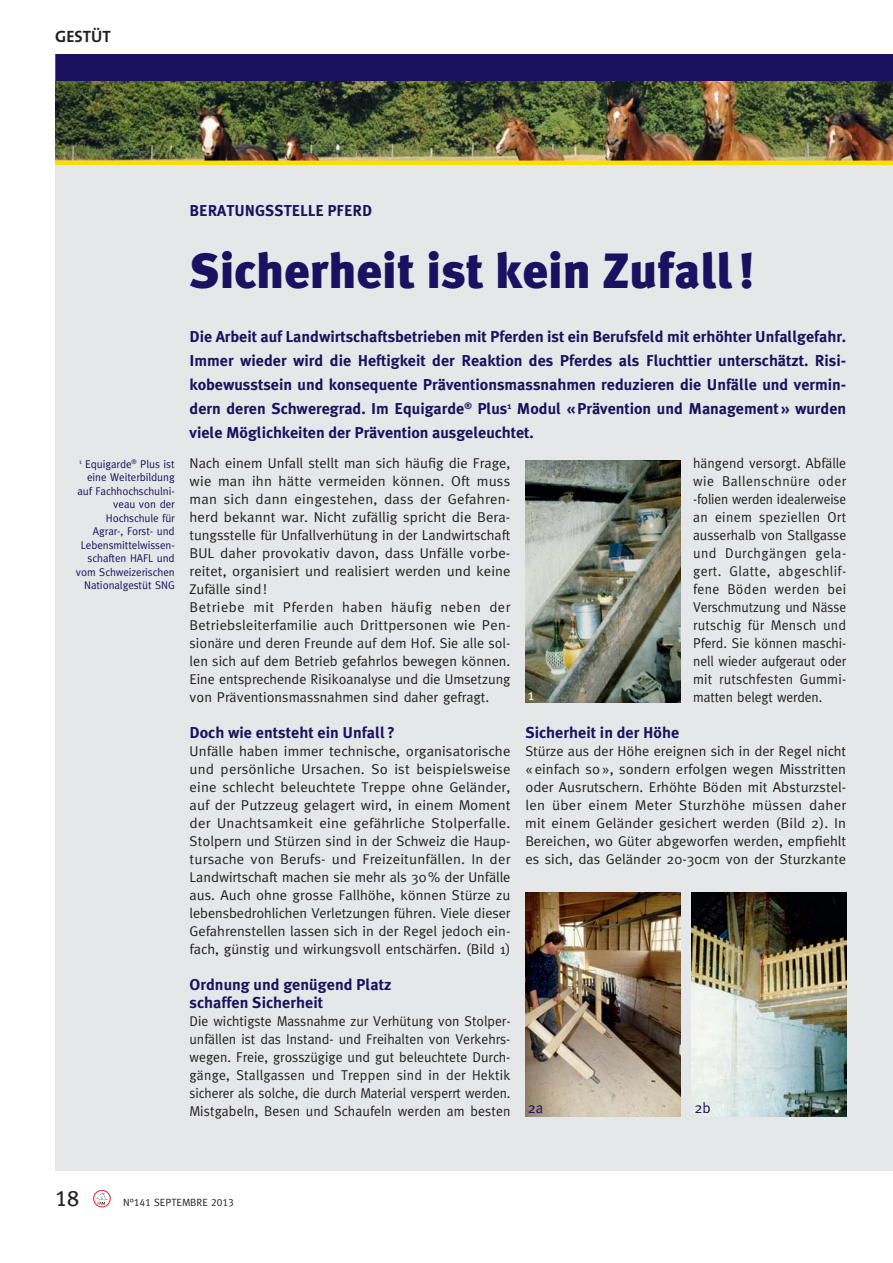
<style>
.page{position:relative;width:893px;height:1263px;background:#fff}
.page>*{position:absolute;margin:0;border:0;box-sizing:border-box;transform-origin:0 0}
.t1{font:900 49.5px "Meta Plus";color:#1c1060}
.t2{font:22.5px "Meta Plus Book Caps";color:#231f20}
.t3{font:16.5px "The Mix Bold Caps";color:#231f20}
.t4{font:700 15.75px/24px "Meta Plus";color:#1c1060}
.t5{font:15px "Meta";color:#1c1060}
.t6{font:15px "Meta";color:#fff}
.t7{font:14.25px/18px "Meta";letter-spacing:.005em;color:#231f20;text-align:justify}
.t8{font:14.25px/18px "Meta";letter-spacing:.005em;color:#231f20;text-align:justify;scale:1.04 1}
.t9{font:14.25px/18px "Meta";letter-spacing:.005em;color:#231f20;text-align:justify;scale:.96 1}
.t10{font:11.25px/13.5px "Meta";letter-spacing:-.005em;color:#1c1060;text-align:right}
.t11{font:10.5px "Meta Caps";color:#231f20}
</style>
<div class="page">
<img style="left:55px;top:81px;width:838px;height:80px">
<div style="left:55px;top:162px;width:838px;height:1008px;background:#e6e7e8"></div>
<hr style="left:55px;top:161px;width:838px;height:4px;background:#fd0">
<div style="left:55px;top:54px;width:838px;height:27px;background:#1c1060"></div>
<div style="left:94px;top:1190px;width:16px;height:17px;border:1px solid #ed1c24;border-radius:50%"></div>
<svg style="left:95px;top:1192px;width:14px;height:13px"></svg>
<img style="left:525px;top:461px;width:155px;height:241px">
<img style="left:525px;top:893px;width:155px;height:223px">
<img style="left:691px;top:893px;width:155px;height:223px">
<p class="t3" style="left:55px;top:27px;width:57px">GESTÜT</p>
<p class="t4" style="left:190px;top:199px;width:184px">BERATUNGSSTELLE PFERD</p>
<h1 class="t1" style="left:190px;top:242px;width:566px">Sicherheit ist kein Zufall !</h1>
<p class="t10" style="left:76px;top:458px;width:100px"><sup>1</sup> Equigarde<sup>®</sup> Plus ist eine Weiterbildung auf Fachhochschulni&shy;veau von der<br>Hochschule für<br>Agrar-, Forst- und<br>Lebensmittelwissen&shy;schaften HAFL und vom Schweizerischen<br>Nationalgestüt SNG</p>
<p class="t4" style="left:190px;top:325px;width:658px;text-align:justify">Die Arbeit auf Landwirtschaftsbetrieben mit Pferden ist ein Berufsfeld mit erhöhter Unfallgefahr.<br>Immer wieder wird die Heftigkeit der Reaktion des Pferdes als Fluchttier unterschätzt. Risi&shy;kobewusstsein und konsequente Präventionsmassnahmen reduzieren die Unfälle und vermin&shy;dern deren Schweregrad. Im Equigarde<sup>®</sup> Plus<sup>1</sup> Modul « Prävention und Management » wurden viele Möglichkeiten der Prävention ausgeleuchtet.</p>
<p class="t7" style="left:190px;top:456px;width:322px;text-align:left">Nach einem Unfall stellt man sich häufig die Frage, wie man ihn hätte vermeiden können. Oft muss man sich dann eingestehen, dass der Gefahren&shy;herd bekannt war. Nicht zufällig spricht die Bera&shy;tungsstelle für Unfallverhütung in der Landwirtschaft BUL daher provokativ davon, dass Unfälle vorbe&shy;reitet, organisiert und realisiert werden und keine Zufälle sind !<br>Betriebe mit Pferden haben häufig neben der Betriebsleiterfamilie auch Drittpersonen wie Pen&shy;sionäre und deren Freunde auf dem Hof. Sie alle sol&shy;len sich auf dem Betrieb gefahrlos bewegen können.<br>Eine entsprechende Risikoanalyse und die Umsetzung von Präventionsmassnahmen sind daher gefragt.</p>
<p class="t4" style="left:190px;top:721px;width:207px">Doch wie entsteht ein Unfall ?</p>
<p class="t8" style="left:190px;top:744px;width:310px">Unfälle haben immer technische, organisatorische und persönliche Ursachen. So ist beispielsweise eine schlecht beleuchtete Treppe ohne Geländer, auf der Putzzeug gelagert wird, in einem Moment der Unachtsamkeit eine gefährliche Stolperfalle.<br>Stolpern und Stürzen sind in der Schweiz die Haup&shy;tursache von Berufs- und Freizeitunfällen. In der Landwirtschaft machen sie mehr als 30 % der Unfälle aus. Auch ohne grosse Fallhöhe, können Stürze zu lebensbedrohlichen Verletzungen führen. Viele dieser Gefahrenstellen lassen sich in der Regel jedoch ein&shy;fach, günstig und wirkungsvoll entschärfen. (Bild 1)</p>
<p class="t4" style="left:190px;top:976px;width:203px;line-height:18px">Ordnung und genügend Platz schaffen Sicherheit</p>
<p class="t9" style="left:190px;top:1014px;width:336px">Die wichtigste Massnahme zur Verhütung von Stolper&shy;unfällen ist das Instand- und Freihalten von Verkehrs&shy;wegen. Freie, grosszügige und gut beleuchtete Durch&shy;gänge, Stallgassen und Treppen sind in der Hektik sicherer als solche, die durch Material versperrt werden.<br>Mistgabeln, Besen und Schaufeln werden am besten</p>
<p class="t6" style="left:528px;top:689px;width:8px">1</p>
<p class="t7" style="left:693px;top:456px;width:155px">hängend versorgt. Abfälle wie Ballenschnüre oder -folien werden idealerweise an einem speziellen Ort ausserhalb von Stallgasse und Durchgängen gela&shy;gert. Glatte, abgeschlif&shy;fene Böden werden bei Verschmutzung und Nässe rutschig für Mensch und Pferd. Sie können maschi&shy;nell wieder aufgeraut oder mit rutschfesten Gummi&shy;matten belegt werden.</p>
<p class="t4" style="left:525px;top:721px;width:155px">Sicherheit in der Höhe</p>
<p class="t7" style="left:525px;top:744px;width:322px">Stürze aus der Höhe ereignen sich in der Regel nicht « einfach so », sondern erfolgen wegen Misstritten oder Ausrutschern. Erhöhte Böden mit Absturzstel&shy;len über einem Meter Sturzhöhe müssen daher mit einem Geländer gesichert werden (Bild 2). In Bereichen, wo Güter abgeworfen werden, empfiehlt es sich, das Geländer 20-30cm von der Sturzkante</p>
<p class="t5" style="left:528px;top:1102px;width:17px">2a</p>
<p class="t5" style="left:695px;top:1102px;width:18px">2b</p>
<h2 class="t2" style="left:55px;top:1185px;width:26px">18</h2>
<p class="t11" style="left:123px;top:1196px;width:112px">N°141 SEPTEMBRE 2013</p>
</div>
